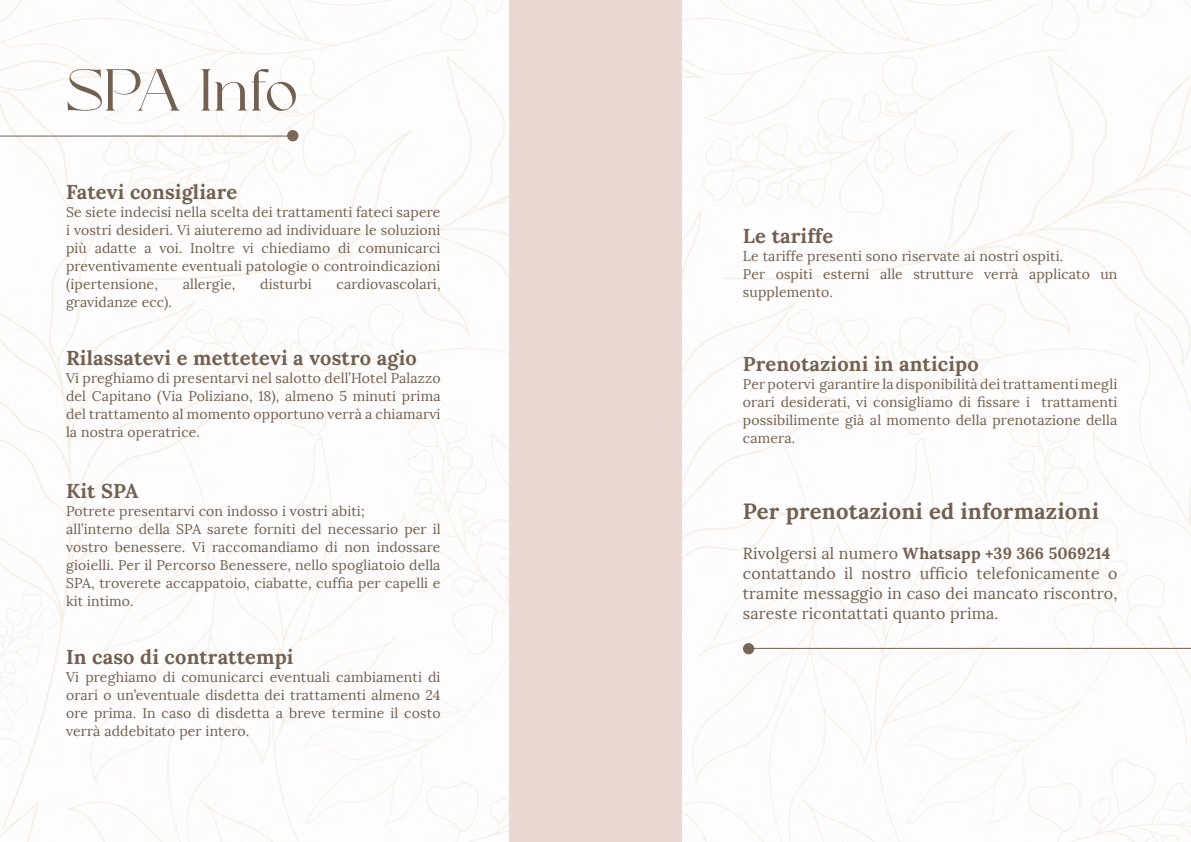
<style>
.page{position:relative;width:1191px;height:842px;background:#fff}
.page>*{position:absolute;margin:0;border:0;box-sizing:border-box;transform-origin:0 0}
.t1{font:52px "Kugile";color:#726051}
.t2{font:700 22px "Lora";letter-spacing:.01em;color:#726051}
.t3{font:700 20px "Lora";letter-spacing:.01em;color:#726051}
.t4{font:16px/20px "Lora";letter-spacing:.01em;color:#726051}
.t5{font:14px/18px "Lora";letter-spacing:.01em;color:#726051;text-align:justify}
.s1{font-weight:700}
</style>
<div class="page">
<img style="left:0;top:0;width:1191px;height:842px">
<div style="left:509px;top:0;width:172px;height:842px;background:#e9d8d0"></div>
<hr style="left:0;top:136px;width:293px;height:1px;background:#736152">
<div style="left:287px;top:130px;width:11px;height:11px;background:#796759;border-radius:50%"></div>
<hr style="left:748px;top:648px;width:443px;height:1px;background:#736152">
<div style="left:743px;top:643px;width:11px;height:11px;background:#796759;border-radius:50%"></div>
<h1 class="t1" style="left:66px;top:62px;width:234px">SPA Info</h1>
<h3 class="t3" style="left:66px;top:179px;width:173px">Fatevi consigliare</h3>
<p class="t5" style="left:66px;top:203px;width:376px">Se siete indecisi nella scelta dei trattamenti fateci sapere i vostri desideri. Vi aiuteremo ad individuare le soluzioni più adatte a voi. Inoltre vi chiediamo di comunicarci preventivamente eventuali patologie o controindicazioni (ipertensione,</p>
<p class="t5" style="left:183px;top:275px;width:54px">allergie,</p>
<p class="t5" style="left:260px;top:275px;width:53px">disturbi</p>
<p class="t5" style="left:336px;top:275px;width:105px">cardiovascolari,</p>
<p class="t5" style="left:66px;top:293px;width:108px">gravidanze ecc).</p>
<h3 class="t3" style="left:66px;top:344px;width:352px">Rilassatevi e mettetevi a vostro agio</h3>
<p class="t5" style="left:66px;top:369px;width:376px">Vi preghiamo di presentarvi nel salotto dell’Hotel Palazzo del Capitano (Via Poliziano, 18), almeno 5 minuti prima del trattamento al momento opportuno verrà a chiamarvi la nostra operatrice.</p>
<h3 class="t3" style="left:66px;top:478px;width:74px">Kit SPA</h3>
<p class="t5" style="left:66px;top:502px;width:376px;text-align:left">Potrete presentarvi con indosso i vostri abiti;<br>all’interno della SPA sarete forniti del necessario per il vostro benessere. Vi raccomandiamo di non indossare gioielli. Per il Percorso Benessere, nello spogliatoio della SPA, troverete accappatoio, ciabatte, cuffia per capelli e kit intimo.</p>
<h3 class="t3" style="left:66px;top:644px;width:229px">In caso di contrattempi</h3>
<p class="t5" style="left:66px;top:668px;width:376px">Vi preghiamo di comunicarci eventuali cambiamenti di orari o un’eventuale disdetta dei trattamenti almeno 24 ore prima. In caso di disdetta a breve termine il costo verrà addebitato per intero.</p>
<h3 class="t3" style="left:743px;top:223px;width:92px">Le tariffe</h3>
<p class="t5" style="left:743px;top:247px;width:376px;text-align:left">Le tariffe presenti sono riservate ai nostri ospiti.<br>Per ospiti esterni alle strutture verrà applicato un supplemento.</p>
<h3 class="t3" style="left:743px;top:351px;width:237px">Prenotazioni in anticipo</h3>
<p class="t5" style="left:743px;top:375px;width:376px">Per potervi garantire la disponibilità dei trattamenti megli orari desiderati, vi consigliamo di fissare i trattamenti possibilimente già al momento della prenotazione della camera.</p>
<h2 class="t2" style="left:743px;top:497px;width:357px">Per prenotazioni ed informazioni</h2>
<p class="t4" style="left:743px;top:543px;width:376px">Rivolgersi al numero <span class="s1">Whatsapp +39 366 5069214 </span>contattando il nostro ufficio telefonicamente o tramite messaggio in caso dei mancato riscontro, sareste ricontattati quanto prima.</p>
</div>
